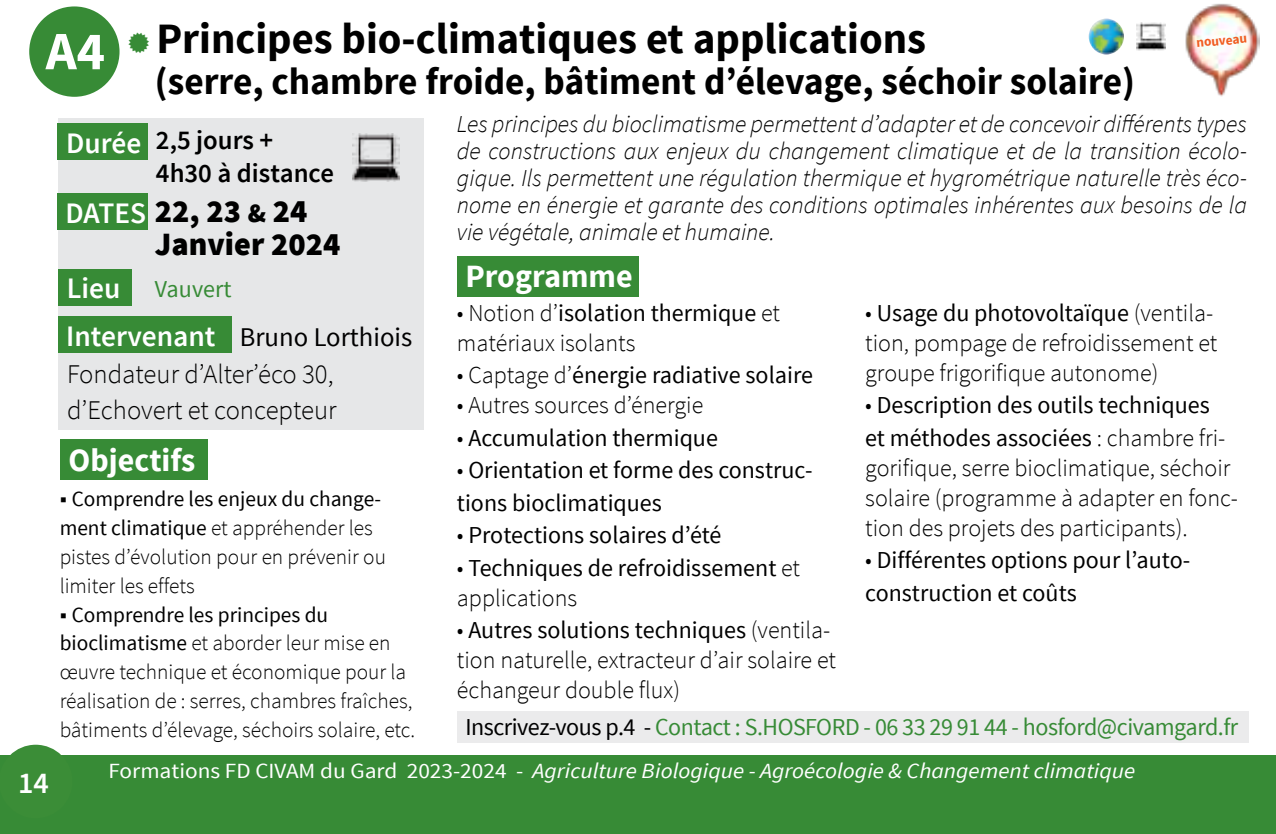
<style>
.page{position:relative;width:1276px;height:834px;background:#fff}
.page>*{position:absolute;margin:0;border:0;box-sizing:border-box;transform-origin:0 0}
.t1{font:700 43.2px "Source Sans Pro";color:#000}
.t2{font:700 37.8px "Source Sans Pro";color:#000}
.t3{font:900 32.4px/33px "Source Sans Pro";color:#000}
.t4{font:700 32.4px "Source Sans Pro";color:#fff}
.t5{font:600 30px "Source Sans Pro";color:#fff}
.t6{font:300 27px/36px "Source Sans Pro";color:#000}
.t7{font:600 27px/33px "Source Sans Pro";color:#000}
.t8{font:27px "Source Sans Pro";color:#000}
.t9{font:300 24.3px/30px "Source Sans Pro";color:#000}
.t10{font:italic 300 24.3px/27px "Source Sans Pro";color:#000;text-align:justify}
.t11{font:24.3px/32.4px "Source Sans Pro";color:#000}
.t12{font:24.3px "Source Sans Pro";letter-spacing:-.02em;color:#378b36}
.t13{font:24.3px "Source Sans Pro";color:#378b36}
.t14{font:300 21.6px/28.8px "Source Sans Pro";color:#000}
.t15{font:italic 21.6px "Source Sans Pro";color:#fff;scale:1.08 1}
.t16{font:700 13.5px "Source Sans Pro";color:#f15d22}
.s1{font-size:54px;color:#fff}
.s2{font-size:29.7px;color:#fff}
.s3{font-weight:600;font-size:29.7px;color:#fff}
.s4{font-size:27px}
.s5{font-weight:400}
.s6{font-weight:300}
.s7{font-weight:400;font-size:24px}
.s8{color:#000}
.s9{font-style:normal}
</style>
<div class="page">
<div style="left:0;top:755px;width:1276px;height:78px;background:#378b36"></div>
<div style="left:0;top:744px;width:72px;height:74px;background:#3b8d37;border-radius:50%"></div>
<div style="left:29px;top:6px;width:91px;height:91px;background:#378b36;border-radius:50%"></div>
<div style="left:58px;top:118px;width:366px;height:311px;background:#e6e7e8"></div>
<div style="left:58px;top:124px;width:90px;height:36px;background:#378b36"></div>
<div style="left:58px;top:269px;width:73px;height:36px;background:#378b36"></div>
<div style="left:457px;top:256px;width:181px;height:40px;background:#378b36"></div>
<div style="left:457px;top:710px;width:791px;height:32px;background:#ebebec"></div>
<div style="left:60px;top:439px;width:147px;height:41px;background:#378b36"></div>
<div style="left:57px;top:193px;width:90px;height:37px;background:#378b36"></div>
<div style="left:58px;top:316px;width:173px;height:37px;background:#378b36"></div>
<img style="left:1185px;top:3px;width:74px;height:93px">
<img style="left:1137px;top:22px;width:28px;height:29px">
<img style="left:1088px;top:19px;width:36px;height:35px;border-radius:18px">
<img style="left:352px;top:134px;width:47px;height:47px">
<h1 class="t1" style="left:46px;top:11px;width:882px"><span class="s1">A4</span> Principes bio-climatiques et applications</h1>
<h2 class="t2" style="left:155px;top:57px;width:981px">(serre, chambre froide, bâtiment d’élevage, séchoir solaire)</h2>
<p class="t16" style="left:1195px;top:34px;width:52px;rotate:-5deg">nouveau</p>
<p class="t7" style="left:156px;top:124px;width:179px;text-indent:-90px"><span class="s2">Durée</span> 2,5 jours +<br>4h30 à distance</p>
<h3 class="t3" style="left:155px;top:196px;width:187px;text-indent:-89px"><span class="s3">DATES</span> 22, 23 <span class="s4">&amp;</span> 24<br>Janvier 2024</h3>
<p class="t10" style="left:457px;top:111px;width:791px">Les principes du bioclimatisme permettent d’adapter et de concevoir différents types de constructions aux enjeux du changement climatique et de la transition écolo&shy;gique. Ils permettent une régulation thermique et hygrométrique naturelle très éco&shy;nome en énergie et garante des conditions optimales inhérentes aux besoins de la vie végétale, animale et humaine.</p>
<p class="t13" style="left:67px;top:274px;width:166px"><span class="s3">Lieu</span> Vauvert</p>
<h3 class="t4" style="left:465px;top:256px;width:169px">Programme</h3>
<p class="t9" style="left:457px;top:298px;width:324px">• Notion d’<span class="s5">isolation thermique</span> et matériaux isolants</p>
<p class="t11" style="left:457px;top:359px;width:357px"><span class="s6">• Captage d’</span>énergie radiative solaire</p>
<p class="t9" style="left:457px;top:390px;width:248px">• Autres sources d’énergie</p>
<p class="t11" style="left:457px;top:422px;width:262px"><span class="s6">•</span> Accumulation thermique</p>
<p class="t11" style="left:457px;top:454px;width:357px"><span class="s6">•</span> Orientation et forme des construc&shy;tions bioclimatiques</p>
<p class="t11" style="left:457px;top:519px;width:266px"><span class="s6">•</span> Protections solaires d’été</p>
<p class="t11" style="left:457px;top:552px;width:345px;line-height:30px"><span class="s6">•</span> Techniques de refroidissement <span class="s6">et applications</span></p>
<p class="t9" style="left:457px;top:615px;width:380px">• <span class="s5">Autres solutions techniques</span> (ventila&shy;tion naturelle, extracteur d’air solaire et échangeur double flux)</p>
<p class="t9" style="left:865px;top:298px;width:353px">• <span class="s5">Usage du photovoltaïque</span> (ventila&shy;tion, pompage de refroidissement et groupe frigorifique autonome)</p>
<p class="t11" style="left:865px;top:389px;width:361px"><span class="s6">•</span> Description des outils techniques et méthodes associées <span class="s6">: chambre fri-</span></p>
<p class="t9" style="left:865px;top:453px;width:374px">gorifique, serre bioclimatique, séchoir solaire (programme à adapter en fonc&shy;tion des projets des participants).</p>
<p class="t11" style="left:865px;top:544px;width:327px"><span class="s6">•</span> Différentes options pour l’auto&shy;construction et coûts</p>
<p class="t8" style="left:66px;top:320px;width:347px"><span class="s3">Intervenant</span> Bruno Lorthiois</p>
<p class="t6" style="left:67px;top:356px;width:271px">Fondateur d’Alter’éco 30, d’Echovert et concepteur</p>
<h3 class="t4" style="left:69px;top:439px;width:128px">Objectifs</h3>
<p class="t14" style="left:60px;top:484px;width:328px"><span class="s7">■</span> <span class="s5">Comprendre les enjeux du change&shy;ment climatique</span> et appréhender les pistes d’évolution pour en prévenir ou limiter les effets</p>
<p class="t14" style="left:60px;top:600px;width:357px"><span class="s7">■</span> <span class="s5">Comprendre les principes du bioclimatisme</span> et aborder leur mise en œuvre technique et économique pour la réalisation de : serres, chambres fraîches, bâtiments d’élevage, séchoirs solaire, etc.</p>
<p class="t12" style="left:465px;top:712px;width:774px"><span class="s8">Inscrivez-vous p.4 -</span> Contact : S.HOSFORD - 06 33 29 91 44 - hosford@civamgard.fr</p>
<p class="t5" style="left:18px;top:763px;width:32px">14</p>
<p class="t5" style="left:25px;top:775px;width:32px">14</p>
<p class="t15" style="left:109px;top:757px;width:952px"><span class="s9">Formations FD CIVAM du Gard 2023-2024 -</span> Agriculture Biologique - Agroécologie &amp; Changement climatique</p>
</div>
